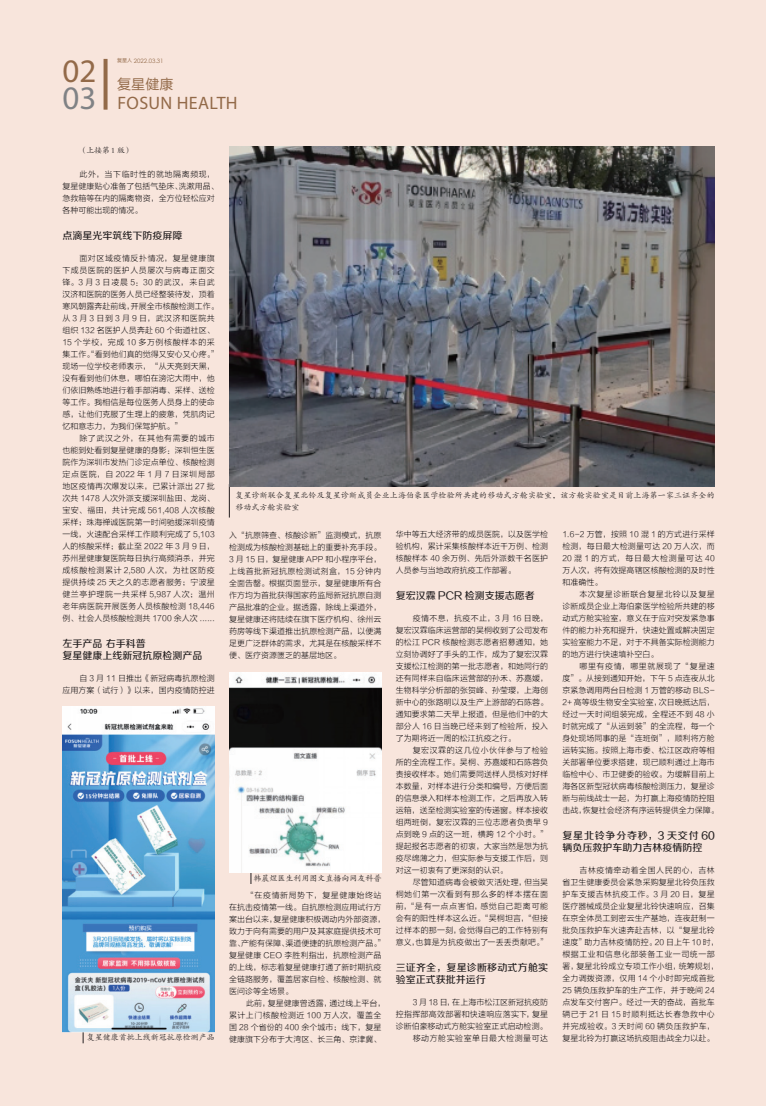
<style>
.page{position:relative;width:766px;height:1106px;background:#fff}
.page>*{position:absolute;margin:0;border:0;box-sizing:border-box;transform-origin:0 0}
.t1{font:33px "Myriad Pro";color:#936a49}
.t2{font:33px "Myriad Pro";color:#808285}
.t3{font:18px "Myriad Pro";letter-spacing:.02em;color:#936a49}
.t4{font:14px "FZLTHJW GB1 0";color:#936a49}
.t5{font:10px/12px "FZZZHUNHJW GB1 0";color:#231f20}
.t6{font:10px/12px "FZZZHUNHJW GB1 0";letter-spacing:.02em;color:#231f20}
.t7{font:8px/12px "FZLTXHK";letter-spacing:.005em;color:#231f20;text-align:justify}
.t8{font:8px/12px "FZKTK GBK1 0";letter-spacing:.015em;color:#231f20}
.t9{font:6px "Century Gothic";color:#936a49}
.s1{font-family:"FZLTHJW GB1 0";font-size:5px}
</style>
<div class="page">
<div style="left:0;top:0;width:765px;height:1106px;background:#f8e5dc"></div>
<svg style="left:103px;top:59px;width:4px;height:51px"></svg>
<img style="left:62px;top:706px;width:153px;height:326px">
<svg style="left:251px;top:872px;width:1px;height:12px"></svg>
<img style="left:229px;top:672px;width:152px;height:200px">
<hr style="left:229px;top:484px;width:1px;height:33px;background:#231f20">
<img style="left:229px;top:146px;width:485px;height:340px">
<h1 class="t1" style="left:62px;top:51px;width:35px">02</h1>
<h1 class="t2" style="left:62px;top:78px;width:35px">03</h1>
<p class="t9" style="left:117px;top:56px;width:48px"><span class="s1">复星人</span> 2022.03.31</p>
<h3 class="t4" style="left:117px;top:76px;width:57px">复星健康</h3>
<h2 class="t3" style="left:117px;top:91px;width:82px">FOSUN HEALT</h2>
<h2 class="t3" style="left:226px;top:91px;width:13px">H</h2>
<p class="t8" style="left:79px;top:144px;width:54px">（上接第 1 版）</p>
<p class="t7" style="left:62px;top:168px;width:158px;text-align:left;text-indent:17px">此外，当下临时性的就地隔离频现，复星健康贴心准备了包括气垫床、洗漱用品、急救箱等在内的隔离物资，全方位轻松应对各种可能出现的情况。</p>
<p class="t5" style="left:62px;top:230px;width:121px">点滴星光牢筑线下防疫屏障</p>
<p class="t7" style="left:62px;top:252px;width:158px;text-align:left;text-indent:17px">面对区域疫情反扑情况，复星健康旗下成员医院的医护人员屡次与病毒正面交锋。3 月 3 日凌晨 5：30 的武汉，来自武汉济和医院的医务人员已经整装待发，顶着寒风朝露奔赴前线，开展全市核酸检测工作。从 3 月 3 日到 3 月 9 日，武汉济和医院共组织 132 名医护人员奔赴 60 个街道社区、<br>15 个学校，完成 10 多万例核酸样本的采集工作。“看到他们真的觉得又安心又心疼。”现场一位学校老师表示，“从天亮到天黑，没有看到他们休息，哪怕在滂沱大雨中，他们依旧熟练地进行着手部消毒、采样、送检等工作。我相信是每位医务人员身上的使命感，让他们克服了生理上的疲惫，凭肌肉记忆和意志力，为我们保驾护航。”</p>
<p class="t7" style="left:62px;top:432px;width:154px;text-indent:17px">除了武汉之外，在其他有需要的城市也能到处看到复星健康的身影：深圳恒生医院作为深圳市发热门诊定点单位、核酸检测定点医院，自 2022 年 1 月 7 日深圳局部地区疫情再次爆发以来，已累计派出 27 批次共 1478 人次外派支援深圳盐田、龙岗、宝安、福田，共计完成 561,408 人次核酸采样；珠海禅诚医院第一时间驰援深圳疫情一线，火速配合采样工作顺利完成了 5,103人的核酸采样；截止至 2022 年 3 月 9 日，苏州星健康复医院每日执行高频消杀，并完成核酸检测累计 2,580 人次，为社区防疫提供持续 25 天之久的志愿者服务；宁波星健兰亭护理院一共采样 5,987 人次；温州老年病医院开展医务人员核酸检测 18,446例、社会人员核酸检测共 1700 余人次 ......</p>
<p class="t5" style="left:62px;top:638px;width:141px">左手产品 右手科普<br>复星健康上线新冠抗原检测产品</p>
<p class="t7" style="left:62px;top:672px;width:154px;text-align:right">自 3 月 11 日推出《新冠病毒抗原检测<br>应用方案（试行）》以来，国内疫情防控进</p>
<p class="t8" style="left:87px;top:1031px;width:129px">复星健康首批上线新冠抗原检测产品</p>
<p class="t8" style="left:235px;top:490px;width:480px">复星诊断联合复星北铃及复星诊断成员企业上海伯豪医学检验所共建的移动式方舱实验室，该方舱实验室是目前上海第一家三证齐全的移动式方舱实验室</p>
<p class="t7" style="left:229px;top:529px;width:154px">入“抗原筛查、核酸诊断”监测模式，抗原检测成为核酸检测基础上的重要补充手段。3 月 15 日，复星健康 APP 和小程序平台，上线首批新冠抗原检测试剂盒，15 分钟内全面告罄。根据页面显示，复星健康所有合作方均为首批获得国家药监局新冠抗原自测产品批准的企业。据透露，除线上渠道外，复星健康还将陆续在旗下医疗机构、徐州云药房等线下渠道推出抗原检测产品，以便满足更广泛群体的需求，尤其是在核酸采样不便、医疗资源匮乏的基层地区。</p>
<p class="t8" style="left:253px;top:872px;width:129px">韩晨煜医生利用图文直播向网友科普</p>
<p class="t7" style="left:229px;top:889px;width:158px;text-align:left;text-indent:17px">“在疫情新局势下，复星健康始终站在抗击疫情第一线。自抗原检测应用试行方案出台以来，复星健康积极调动内外部资源，致力于向有需要的用户及其家庭提供技术可靠、产能有保障、渠道便捷的抗原检测产品。”复星健康 CEO 李胜利指出，抗原检测产品的上线，标志着复星健康打通了新时期抗疫全链路服务，覆盖居家自检、核酸检测、就医问诊等全场景。</p>
<p class="t7" style="left:229px;top:997px;width:158px;text-align:left;text-indent:17px">此前，复星健康曾透露，通过线上平台，累计上门核酸检测近 100 万人次，覆盖全国 28 个省份的 400 余个城市；线下，复星健康旗下分布于大湾区、长三角、京津冀、</p>
<p class="t7" style="left:395px;top:528px;width:154px">华中等五大经济带的成员医院，以及医学检验机构，累计采集核酸样本近千万例、检测核酸样本 40 余万例、先后外派数千名医护人员参与当地政府抗疫工作部署。</p>
<p class="t5" style="left:395px;top:590px;width:140px">复宏汉霖 PCR 检测支援志愿者</p>
<p class="t7" style="left:395px;top:612px;width:154px;text-indent:17px">疫情不息，抗疫不止，3 月 16 日晚，复宏汉霖临床运营部的吴桐收到了公司发布的松江 PCR 核酸检测志愿者招募通知，她立刻协调好了手头的工作，成为了复宏汉霖支援松江检测的第一批志愿者，和她同行的还有同样来自临床运营部的孙禾、苏嘉媛，生物科学分析部的张贺峰、孙莹璎，上海创新中心的张路明以及生产上游部的石陈蓉。通知要求第二天早上报道，但是他们中的大部分人 16 日当晚已经来到了检验所，投入了为期将近一周的松江抗疫之行。</p>
<p class="t7" style="left:395px;top:744px;width:154px;text-indent:17px">复宏汉霖的这几位小伙伴参与了检验所的全流程工作。吴桐、苏嘉媛和石陈蓉负责接收样本。她们需要同送样人员核对好样本数量，对样本进行分类和编号，方便后面的信息录入和样本检测工作，之后再放入转运箱，送至检测实验室的传递窗。样本接收组两班倒，复宏汉霖的三位志愿者负责早 9点到晚 9 点的这一班，横跨 12 个小时。”提起报名志愿者的初衷，大家当然是想为抗疫尽绵薄之力，但实际参与支援工作后，则对这一初衷有了更深刻的认识。</p>
<p class="t7" style="left:395px;top:876px;width:154px;text-indent:17px">尽管知道病毒会被做灭活处理，但当吴桐她们第一次看到有那么多的样本摆在面前，“是有一点点害怕，感觉自己距离可能会有的阳性样本这么近。“吴桐坦言，“但接过样本的那一刻，会觉得自己的工作特别有意义，也算是为抗疫做出了一丢丢贡献吧。”</p>
<p class="t6" style="left:395px;top:962px;width:154px">三证齐全，复星诊断移动式方舱实验室正式获批并运行</p>
<p class="t7" style="left:395px;top:996px;width:154px;text-align:right">3 月 18 日，在上海市松江区新冠抗疫防<br>控指挥部高效部署和快速响应落实下，复星诊断伯豪移动式方舱实验室正式启动检测。移动方舱实验室单日最大检测量可达</p>
<p class="t7" style="left:562px;top:528px;width:154px">1.6-2 万管，按照 10 混 1 的方式进行采样检测，每日最大检测量可达 20 万人次，而20 混 1 的方式，每日最大检测量可达 40万人次，将有效提高辖区核酸检测的及时性和准确性。</p>
<p class="t7" style="left:562px;top:588px;width:154px;text-indent:17px">本次复星诊断联合复星北铃以及复星诊断成员企业上海伯豪医学检验所共建的移动式方舱实验室，意义在于应对突发紧急事件的能力补充和提升，快速处置或解决固定实验室能力不足，对于不具备实际检测能力的地方进行快速填补空白。</p>
<p class="t7" style="left:562px;top:660px;width:158px;text-align:left;text-indent:17px">哪里有疫情，哪里就展现了“复星速度”。从接到通知开始，下午 5 点连夜从北京紧急调用两台日检测 1 万管的移动 BLS-<br>2+ 高等级生物安全实验室，次日晚抵达后，经过一天时间组装完成，全程还不到 48 小时就完成了“从运到装”的全流程，每一个身处现场同事的是“连班倒”，顺利将方舱运转实施。按照上海市委、松江区政府等相关部署单位要求搭建，现已顺利通过上海市临检中心、市卫健委的验收。为缓解目前上海各区新型冠状病毒核酸检测压力，复星诊断与前线战士一起，为打赢上海疫情防控阻击战，恢复社会经济有序运转提供全力保障。</p>
<p class="t5" style="left:562px;top:830px;width:154px">复星北铃争分夺秒，3 天交付 60辆负压救护车助力吉林疫情防控</p>
<p class="t7" style="left:562px;top:864px;width:158px;text-align:left;text-indent:17px">吉林疫情牵动着全国人民的心，吉林省卫生健康委员会紧急采购复星北铃负压救护车支援吉林抗疫工作。3 月 20 日，复星医疗器械成员企业复星北铃快速响应，召集在京全体员工到密云生产基地，连夜赶制一批负压救护车火速奔赴吉林，以“复星北铃速度”助力吉林疫情防控。20 日上午 10 时，根据工业和信息化部装备工业一司统一部署，复星北铃成立专项工作小组，统筹规划，全力调拨资源，仅用 14 个小时即完成首批<br>25 辆负压救护车的生产工作，并于晚间 24点发车交付客户。经过一天的奋战，首批车辆已于 21 日 15 时顺利抵达长春急救中心并完成验收。3 天时间 60 辆负压救护车，复星北铃为打赢这场抗疫阻击战全力以赴。</p>
</div>
